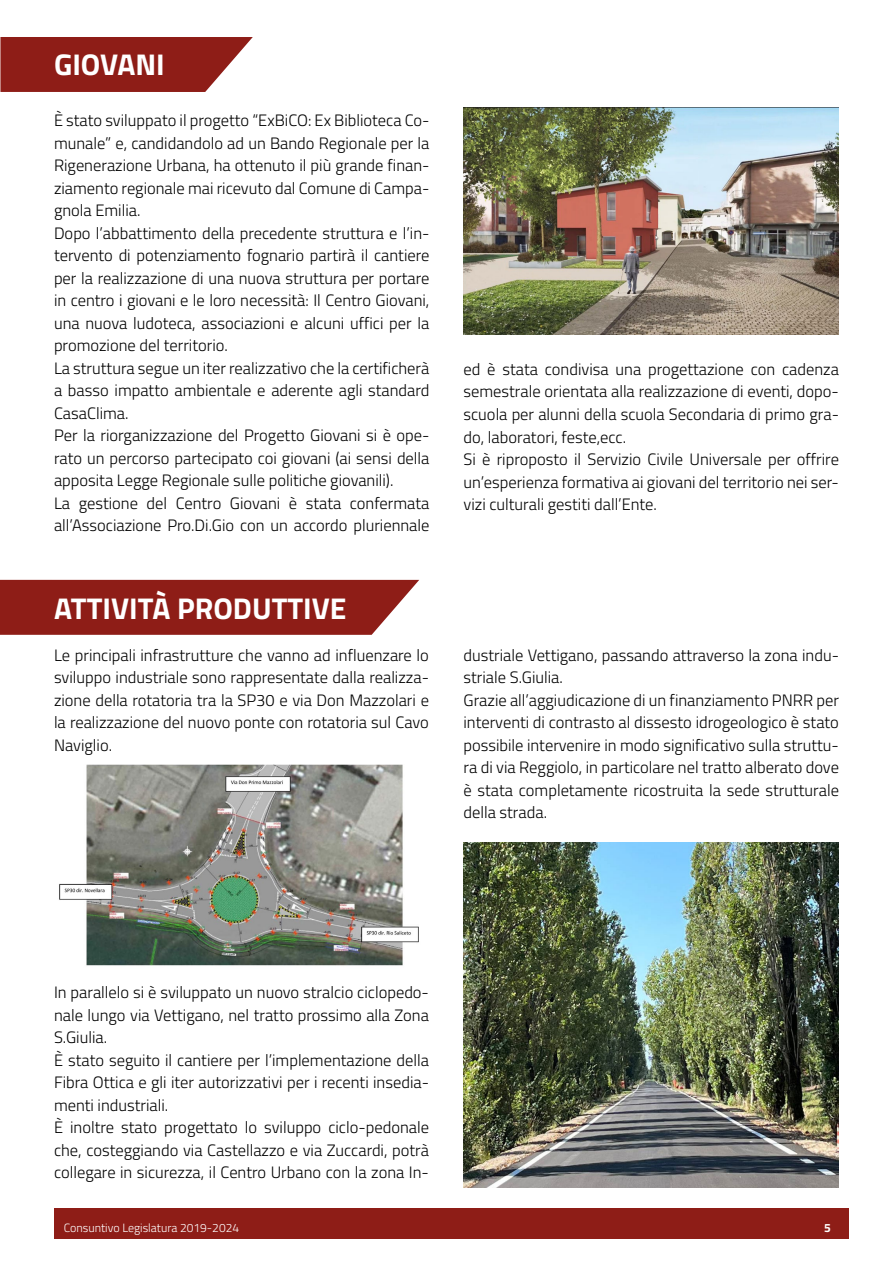
<style>
.page{position:relative;width:893px;height:1263px;background:#fff}
.page>*{position:absolute;margin:0;border:0;box-sizing:border-box;transform-origin:0 0}
.t1{font:700 30px "Titillium Web";color:#fff}
.t2{font:300 16.5px/22.5px "Titillium Web";color:#000}
.t3{font:300 12px "Titillium Web";color:#fff}
.t4{font:700 12px "Titillium Web";color:#fff}
</style>
<div class="page">
<div style="left:54px;top:1208px;width:794px;height:31px;background:#8e1d17"></div>
<svg style="left:0;top:580px;width:419px;height:55px;background:#942a24"></svg>
<svg style="left:0;top:37px;width:253px;height:55px;background:#98322d"></svg>
<img style="left:463px;top:107px;width:376px;height:228px">
<img style="left:463px;top:842px;width:376px;height:345px">
<img style="left:59px;top:764px;width:360px;height:202px">
<h1 class="t1" style="left:54px;top:42px;width:112px">GIOVANI</h1>
<p class="t2" style="left:54px;top:108px;width:377px">È stato sviluppato il progetto “ExBiCO: Ex Biblioteca Co&shy;munale” e, candidandolo ad un Bando Regionale per la Rigenerazione Urbana, ha ottenuto il più grande finan&shy;ziamento regionale mai ricevuto dal Comune di Campa&shy;gnola Emilia.<br>Dopo l’abbattimento della precedente struttura e l’in&shy;tervento di potenziamento fognario partirà il cantiere per la realizzazione di una nuova struttura per portare in centro i giovani e le loro necessità: Il Centro Giovani, una nuova ludoteca, associazioni e alcuni uffici per la promozione del territorio.<br>La struttura segue un iter realizzativo che la certificherà a basso impatto ambientale e aderente agli standard CasaClima.<br>Per la riorganizzazione del Progetto Giovani si è ope&shy;rato un percorso partecipato coi giovani (ai sensi della apposita Legge Regionale sulle politiche giovanili).<br>La gestione del Centro Giovani è stata confermata all’Associazione Pro.Di.Gio con un accordo pluriennale</p>
<h1 class="t1" style="left:54px;top:586px;width:294px">ATTIVITÀ PRODUTTIVE</h1>
<p class="t2" style="left:54px;top:643px;width:377px;text-align:justify">Le principali infrastrutture che vanno ad influenzare lo sviluppo industriale sono rappresentate dalla realizza&shy;zione della rotatoria tra la SP30 e via Don Mazzolari e la realizzazione del nuovo ponte con rotatoria sul Cavo Naviglio.</p>
<p class="t2" style="left:463px;top:357px;width:377px">ed è stata condivisa una progettazione con cadenza semestrale orientata alla realizzazione di eventi, dopo&shy;scuola per alunni della scuola Secondaria di primo gra&shy;do, laboratori, feste,ecc.<br>Si è riproposto il Servizio Civile Universale per offrire un’esperienza formativa ai giovani del territorio nei ser&shy;vizi culturali gestiti dall’Ente.</p>
<p class="t2" style="left:463px;top:643px;width:377px">dustriale Vettigano, passando attraverso la zona indu&shy;striale S.Giulia.<br>Grazie all’aggiudicazione di un finanziamento PNRR per interventi di contrasto al dissesto idrogeologico è stato possibile intervenire in modo significativo sulla struttu&shy;ra di via Reggiolo, in particolare nel tratto alberato dove è stata completamente ricostruita la sede strutturale della strada.</p>
<p class="t2" style="left:54px;top:980px;width:377px">In parallelo si è sviluppato un nuovo stralcio ciclopedo&shy;nale lungo via Vettigano, nel tratto prossimo alla Zona S.Giulia.<br>È stato seguito il cantiere per l’implementazione della Fibra Ottica e gli iter autorizzativi per i recenti insedia&shy;menti industriali.<br>È inoltre stato progettato lo sviluppo ciclo-pedonale che, costeggiando via Castellazzo e via Zuccardi, potrà collegare in sicurezza, il Centro Urbano con la zona In-</p>
<p class="t3" style="left:64px;top:1219px;width:177px">Consuntivo Legislatura 2019-2024</p>
<p class="t4" style="left:824px;top:1219px;width:8px">5</p>
</div>
